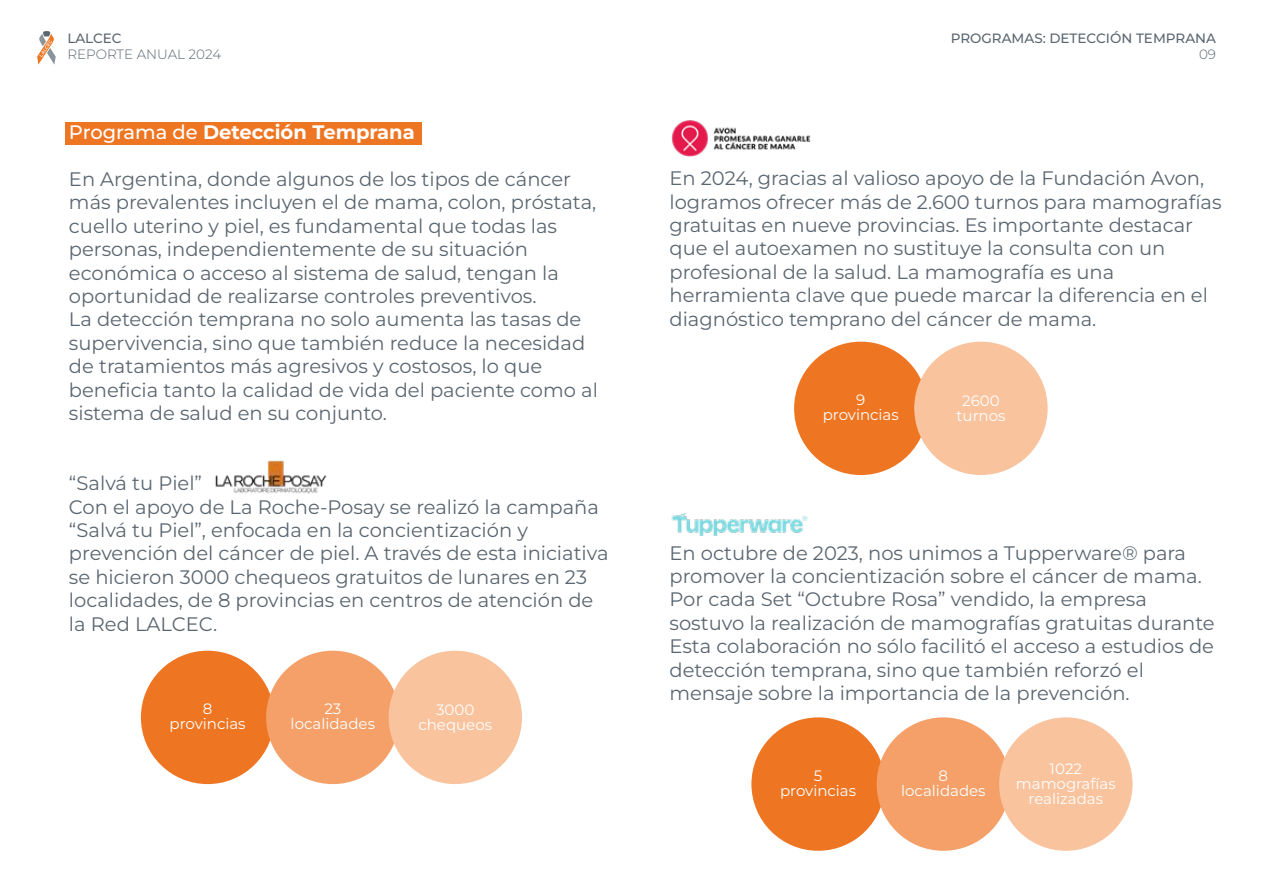
<style>
.page{position:relative;width:1263px;height:893px;background:#fff}
.page>*{position:absolute;margin:0;border:0;box-sizing:border-box;transform-origin:0 0}
.t1{font:19.5px/23.4px "Montserrat";color:#5b6670}
.t2{font:700 19.5px "Montserrat";color:#fff}
.t3{font:15px/15px "Montserrat";color:#fff;text-align:center}
.t4{font:500 13.5px "Montserrat";color:#5b6670}
.t5{font:300 13.5px "Montserrat";color:#5b6670}
.s1{font-weight:500}
</style>
<div class="page">
<div style="left:65px;top:122px;width:356px;height:23px;background:#ee7623"></div>
<svg style="left:37px;top:31px;width:19px;height:34px"></svg>
<div style="left:141px;top:651px;width:133px;height:133px;background:#ee7623;border-radius:50%"></div>
<div style="left:266px;top:651px;width:133px;height:133px;background:#f4a068;border-radius:50%"></div>
<div style="left:389px;top:651px;width:133px;height:133px;background:#f9c39e;border-radius:50%"></div>
<div style="left:751px;top:717px;width:134px;height:134px;background:#ee7623;border-radius:50%"></div>
<div style="left:877px;top:717px;width:133px;height:134px;background:#f4a068;border-radius:50%"></div>
<div style="left:999px;top:717px;width:133px;height:134px;background:#f9c39e;border-radius:50%"></div>
<div style="left:794px;top:342px;width:133px;height:133px;background:#ee7623;border-radius:50%"></div>
<div style="left:914px;top:342px;width:134px;height:133px;background:#f9c39e;border-radius:50%"></div>
<img style="left:215px;top:460px;width:112px;height:34px">
<img style="left:671px;top:120px;width:140px;height:37px">
<img style="left:671px;top:449px;width:141px;height:87px">
<p class="t4" style="left:67px;top:29px;width:56px">LALCEC</p>
<p class="t5" style="left:67px;top:46px;width:155px">REPORTE ANUAL 2024</p>
<p class="t2" style="left:69px;top:119px;width:347px"><span class="s1">Programa de</span> Detección Temprana</p>
<p class="t1" style="left:69px;top:167px;width:530px">En Argentina, donde algunos de los tipos de cáncer más prevalentes incluyen el de mama, colon, próstata, cuello uterino y piel, es fundamental que todas las personas, independientemente de su situación económica o acceso al sistema de salud, tengan la oportunidad de realizarse controles preventivos.<br>La detección temprana no solo aumenta las tasas de supervivencia, sino que también reduce la necesidad de tratamientos más agresivos y costosos, lo que beneficia tanto la calidad de vida del paciente como al sistema de salud en su conjunto.</p>
<p class="t1" style="left:69px;top:471px;width:541px">“Salvá tu Piel”<br>Con el apoyo de La Roche-Posay se realizó la campaña “Salvá tu Piel”, enfocada en la concientización y prevención del cáncer de piel. A través de esta iniciativa se hicieron 3000 chequeos gratuitos de lunares en 23 localidades, de 8 provincias en centros de atención de la Red LALCEC.</p>
<p class="t3" style="left:170px;top:701px;width:78px">8 provincias</p>
<p class="t3" style="left:291px;top:701px;width:86px">23 localidades</p>
<p class="t3" style="left:418px;top:702px;width:75px">3000 chequeos</p>
<p class="t4" style="left:951px;top:29px;width:267px">PROGRAMAS: DETECCIÓN TEMPRANA</p>
<p class="t5" style="left:1199px;top:46px;width:19px">09</p>
<p class="t1" style="left:669px;top:166px;width:554px">En 2024, gracias al valioso apoyo de la Fundación Avon, logramos ofrecer más de 2.600 turnos para mamografías gratuitas en nueve provincias. Es importante destacar que el autoexamen no sustituye la consulta con un profesional de la salud. La mamografía es una herramienta clave que puede marcar la diferencia en el diagnóstico temprano del cáncer de mama.</p>
<p class="t3" style="left:823px;top:392px;width:78px">9 provincias</p>
<p class="t3" style="left:956px;top:393px;width:50px">2600 turnos</p>
<p class="t1" style="left:669px;top:540px;width:547px">En octubre de 2023, nos unimos a Tupperware® para promover la concientización sobre el cáncer de mama.<br>Por cada Set “Octubre Rosa” vendido, la empresa sostuvo la realización de mamografías gratuitas durante Esta colaboración no sólo facilitó el acceso a estudios de detección temprana, sino que también reforzó el mensaje sobre la importancia de la prevención.</p>
<p class="t3" style="left:780px;top:767px;width:78px">5 provincias</p>
<p class="t3" style="left:901px;top:768px;width:86px">8 localidades</p>
<p class="t3" style="left:1016px;top:761px;width:101px">1022 mamografías realizadas</p>
</div>
